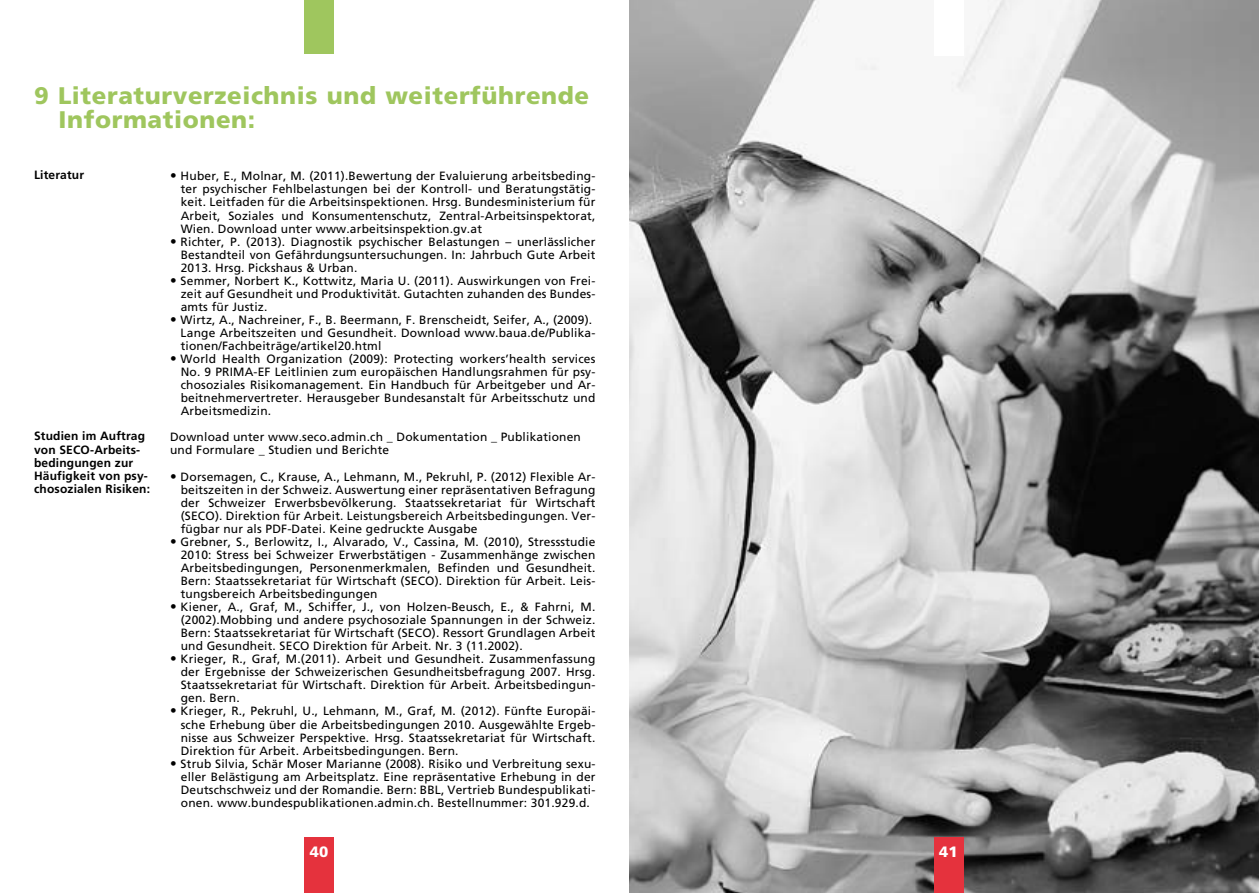
<style>
.page{position:relative;width:1259px;height:893px;background:#fff}
.page>*{position:absolute;margin:0;border:0;box-sizing:border-box;transform-origin:0 0}
.t1{font:900 24px/24px "Frutiger";letter-spacing:.025em;color:#9fc65e}
.t2{font:900 15px "Frutiger";color:#fff}
.t3{font:12px/13px "Frutiger";letter-spacing:.015em;color:#000;text-align:justify}
.t4{font:700 12px/13px "Frutiger";letter-spacing:.015em;color:#000}
.s1{font-size:13.2px}
</style>
<div class="page">
<img style="left:629px;top:0;width:630px;height:893px">
<div style="left:304px;top:838px;width:30px;height:55px;background:#e5323d"></div>
<div style="left:933px;top:838px;width:30px;height:55px;background:#e5323d"></div>
<div style="left:933px;top:0;width:30px;height:55px;background:#fff"></div>
<div style="left:304px;top:0;width:30px;height:54px;background:#9fc65e"></div>
<h1 class="t1" style="left:59px;top:83px;width:532px;text-indent:-25px">9 Literaturverzeichnis und weiterführende<br>Informationen:</h1>
<p class="t4" style="left:34px;top:169px;width:52px">Literatur</p>
<p class="t4" style="left:34px;top:430px;width:118px">Studien im Auftrag von SECO-Arbeits&shy;bedingungen zur<br>Häufigkeit von psy&shy;chosozialen Risiken:</p>
<p class="t3" style="left:181px;top:170px;width:416px;text-indent:-11px"><span class="s1">•</span> Huber, E., Molnar, M. (2011).Bewertung der Evaluierung arbeitsbeding&shy;ter psychischer Fehlbelastungen bei der Kontroll- und Beratungstätig&shy;keit. Leitfaden für die Arbeitsinspektionen. Hrsg. Bundesministerium für Arbeit, Soziales und Konsumentenschutz, Zentral-Arbeitsinspektorat, Wien. Download unter www.arbeitsinspektion.gv.at</p>
<p class="t3" style="left:181px;top:235px;width:416px;text-indent:-11px"><span class="s1">•</span> Richter, P. (2013). Diagnostik psychischer Belastungen – unerlässlicher Bestandteil von Gefährdungsuntersuchungen. In: Jahrbuch Gute Arbeit 2013. Hrsg. Pickshaus &amp; Urban.</p>
<p class="t3" style="left:181px;top:274px;width:416px;text-indent:-11px"><span class="s1">•</span> Semmer, Norbert K., Kottwitz, Maria U. (2011). Auswirkungen von Frei&shy;zeit auf Gesundheit und Produktivität. Gutachten zuhanden des Bundes&shy;amts für Justiz.</p>
<p class="t3" style="left:181px;top:313px;width:416px;text-align:left;text-indent:-10px"><span class="s1">•</span> Wirtz, A., Nachreiner, F., B. Beermann, F. Brenscheidt, Seifer, A., (2009).<br>Lange Arbeitszeiten und Gesundheit. Download www.baua.de/Publika&shy;tionen/Fachbeiträge/artikel20.html</p>
<p class="t3" style="left:181px;top:352px;width:416px;text-indent:-11px"><span class="s1">•</span> World Health Organization (2009): Protecting workers’health services No. 9 PRIMA-EF Leitlinien zum europäischen Handlungsrahmen für psy&shy;chosoziales Risikomanagement. Ein Handbuch für Arbeitgeber und Ar&shy;beitnehmervertreter. Herausgeber Bundesanstalt für Arbeitsschutz und Arbeitsmedizin.</p>
<p class="t3" style="left:170px;top:431px;width:412px">Download unter www.seco.admin.ch _ Dokumentation _ Publikationen und Formulare _ Studien und Berichte</p>
<p class="t3" style="left:181px;top:470px;width:416px;text-indent:-11px"><span class="s1">•</span> Dorsemagen, C., Krause, A., Lehmann, M., Pekruhl, P. (2012) Flexible Ar&shy;beitszeiten in der Schweiz. Auswertung einer repräsentativen Befragung der Schweizer Erwerbsbevölkerung. Staatssekretariat für Wirtschaft (SECO). Direktion für Arbeit. Leistungsbereich Arbeitsbedingungen. Ver&shy;fügbar nur als PDF-Datei. Keine gedruckte Ausgabe</p>
<p class="t3" style="left:181px;top:535px;width:416px;text-indent:-11px"><span class="s1">•</span> Grebner, S., Berlowitz, I., Alvarado, V., Cassina, M. (2010), Stressstudie 2010: Stress bei Schweizer Erwerbstätigen - Zusammenhänge zwischen Arbeitsbedingungen, Personenmerkmalen, Befinden und Gesundheit.<br>Bern: Staatssekretariat für Wirtschaft (SECO). Direktion für Arbeit. Leis&shy;tungsbereich Arbeitsbedingungen</p>
<p class="t3" style="left:181px;top:600px;width:416px;text-indent:-11px"><span class="s1">•</span> Kiener, A., Graf, M., Schiffer, J., von Holzen-Beusch, E., &amp; Fahrni, M. (2002).Mobbing und andere psychosoziale Spannungen in der Schweiz.<br>Bern: Staatssekretariat für Wirtschaft (SECO). Ressort Grundlagen Arbeit und Gesundheit. SECO Direktion für Arbeit. Nr. 3 (11.2002).</p>
<p class="t3" style="left:181px;top:653px;width:416px;text-indent:-11px"><span class="s1">•</span> Krieger, R., Graf, M.(2011). Arbeit und Gesundheit. Zusammenfassung der Ergebnisse der Schweizerischen Gesundheitsbefragung 2007. Hrsg.<br>Staatssekretariat für Wirtschaft. Direktion für Arbeit. Arbeitsbedingun&shy;gen. Bern.</p>
<p class="t3" style="left:181px;top:705px;width:416px;text-indent:-11px"><span class="s1">•</span> Krieger, R., Pekruhl, U., Lehmann, M., Graf, M. (2012). Fünfte Europäi&shy;sche Erhebung über die Arbeitsbedingungen 2010. Ausgewählte Ergeb&shy;nisse aus Schweizer Perspektive. Hrsg. Staatssekretariat für Wirtschaft.<br>Direktion für Arbeit. Arbeitsbedingungen. Bern.</p>
<p class="t3" style="left:181px;top:757px;width:416px;text-indent:-11px"><span class="s1">•</span> Strub Silvia, Schär Moser Marianne (2008). Risiko und Verbreitung sexu&shy;eller Belästigung am Arbeitsplatz. Eine repräsentative Erhebung in der Deutschschweiz und der Romandie. Bern: BBL, Vertrieb Bundespublikati&shy;onen. www.bundespublikationen.admin.ch. Bestellnummer: 301.929.d.</p>
<p class="t2" style="left:310px;top:842px;width:20px">40</p>
<p class="t2" style="left:939px;top:842px;width:20px">41</p>
</div>
